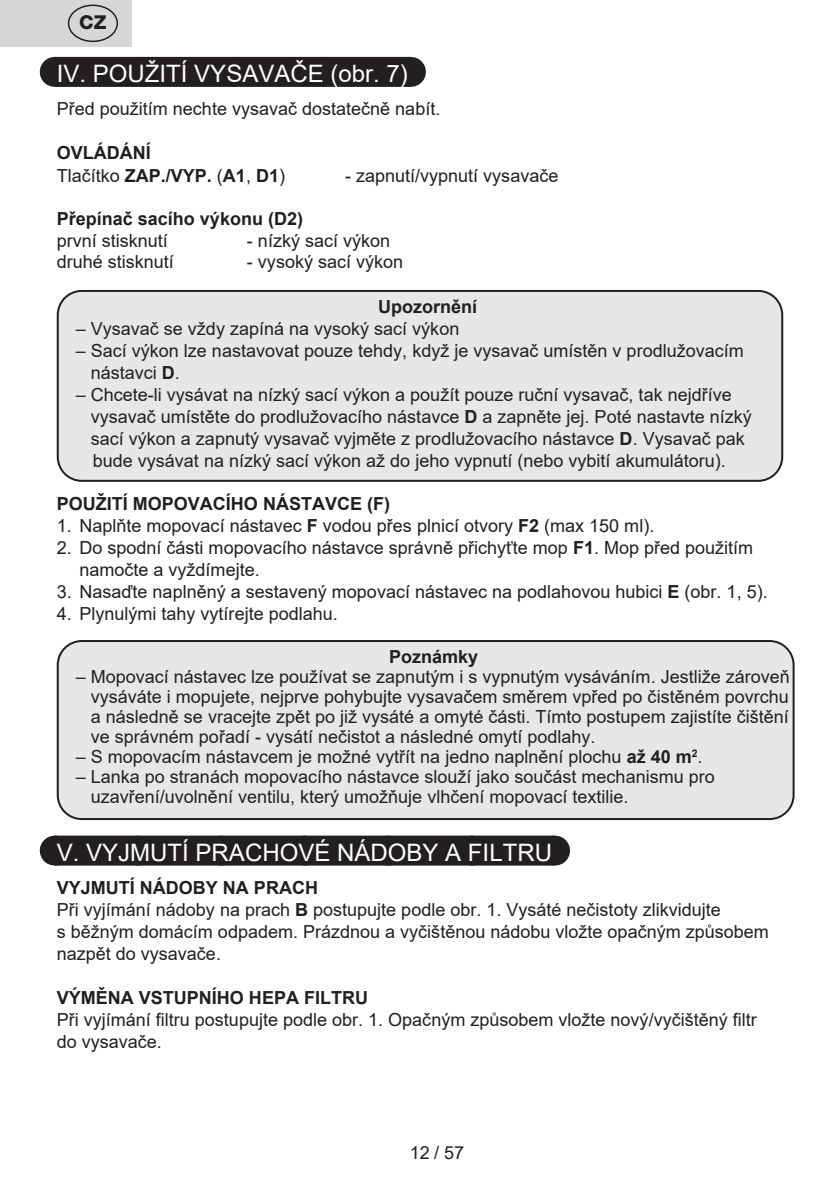
<style>
.page{position:relative;width:840px;height:1191px;background:#fff}
.page>*{position:absolute;margin:0;border:0;box-sizing:border-box;transform-origin:0 0}
.Grafický_nadpis_ETA{font:24px "Arial";color:#fff}
.t1{font:800 19.2px "Helvetica Neue OT";color:#231f20}
.Normální{font:18px/22px "Arial";color:#231f20}
.Normální-2{font:700 18px "Arial";color:#231f20}
.s1{font-weight:400}
.s2{font-weight:700}
</style>
<div class="page">
<div style="left:55px;top:57px;width:354px;height:30px;background:#231f20"></div>
<svg style="left:147px;top:86px;width:218px;height:1px"></svg>
<hr style="left:409px;top:57px;width:1px;height:30px;background:#231f20">
<div style="left:55px;top:835px;width:498px;height:30px;background:#231f20"></div>
<svg style="left:138px;top:835px;width:374px;height:1px"></svg>
<hr style="left:553px;top:835px;width:1px;height:30px;background:#231f20">
<div style="left:58px;top:291px;width:723px;height:190px;background:#e6e7e9;border-radius:24px"></div>
<div style="left:57px;top:290px;width:725px;height:192px;border:2px solid #231f20;border-radius:24px"></div>
<div style="left:58px;top:641px;width:735px;height:178px;background:#e6e7e9;border-radius:24px"></div>
<div style="left:57px;top:640px;width:737px;height:180px;border:2px solid #231f20;border-radius:24px"></div>
<div style="left:0;top:0;width:131px;height:47px;background:#d5d6d8"></div>
<div style="left:68px;top:5px;width:50px;height:37px;border:1px solid #231f20;border-radius:50%"></div>
<p class="t1" style="left:79px;top:11px;width:29px">CZ</p>
<p class="Grafický_nadpis_ETA" style="left:57px;top:57px;width:352px">IV. POUŽITÍ VYSAVAČE (obr. 7)</p>
<p class="Normální" style="left:57px;top:98px;width:385px">Před použitím nechte vysavač dostatečně nabít.</p>
<p class="Normální-2" style="left:57px;top:140px;width:95px">OVLÁDÁNÍ</p>
<p class="Normální-2" style="left:57px;top:162px;width:230px"><span class="s1">Tlačítko</span> ZAP./VYP. <span class="s1">(</span>A1<span class="s1">,</span> D1<span class="s1">)</span></p>
<p class="Normální" style="left:345px;top:164px;width:215px">- zapnutí/vypnutí vysavače</p>
<p class="Normální-2" style="left:57px;top:206px;width:248px">Přepínač sacího výkonu (D2)</p>
<p class="Normální" style="left:57px;top:229px;width:113px">první stisknutí</p>
<p class="Normální" style="left:247px;top:229px;width:145px">- nízký sací výkon</p>
<p class="Normální" style="left:57px;top:251px;width:119px">druhé stisknutí</p>
<p class="Normální" style="left:247px;top:251px;width:158px">- vysoký sací výkon</p>
<p class="Normální-2" style="left:378px;top:294px;width:101px">Upozornění</p>
<p class="Normální" style="left:76px;top:318px;width:385px">– Vysavač se vždy zapíná na vysoký sací výkon</p>
<p class="Normální" style="left:91px;top:340px;width:654px;text-indent:-15px">– Sací výkon lze nastavovat pouze tehdy, když je vysavač umístěn v prodlužovacím nástavci <span class="s2">D</span>.</p>
<p class="Normální" style="left:91px;top:384px;width:662px;text-indent:-15px">– Chcete-li vysávat na nízký sací výkon a použít pouze ruční vysavač, tak nejdříve vysavač umístěte do prodlužovacího nástavce <span class="s2">D</span> a zapněte jej. Poté nastavte nízký sací výkon a zapnutý vysavač vyjměte z prodlužovacího nástavce <span class="s2">D</span>. Vysavač pak bude vysávat na nízký sací výkon až do jeho vypnutí (nebo vybití akumulátoru).</p>
<p class="Normální-2" style="left:57px;top:491px;width:335px">POUŽITÍ MOPOVACÍHO NÁSTAVCE (F)</p>
<p class="Normální" style="left:57px;top:514px;width:598px">1. Naplňte mopovací nástavec <span class="s2">F</span> vodou přes plnicí otvory <span class="s2">F2</span> (max 150 ml).</p>
<p class="Normální" style="left:79px;top:536px;width:675px;text-indent:-23px">2. Do spodní části mopovacího nástavce správně přichyťte mop <span class="s2">F1</span>. Mop před použitím namočte a vyždímejte.</p>
<p class="Normální" style="left:57px;top:580px;width:712px">3. Nasaďte naplněný a sestavený mopovací nástavec na podlahovou hubici <span class="s2">E</span> (obr. 1, 5).</p>
<p class="Normální" style="left:57px;top:602px;width:282px">4. Plynulými tahy vytírejte podlahu.</p>
<p class="Normální-2" style="left:389px;top:644px;width:91px">Poznámky</p>
<p class="Normální" style="left:91px;top:666px;width:700px;line-height:20px;text-align:justify;text-indent:-15px">– Mopovací nástavec lze používat se zapnutým i s vypnutým vysáváním. Jestliže zároveň vysáváte i mopujete, nejprve pohybujte vysavačem směrem vpřed po čistěném povrchu a následně se vracejte zpět po již vysáté a omyté části. Tímto postupem zajistíte čištění ve správném pořadí - vysátí nečistot a následné omytí podlahy.</p>
<p class="Normální" style="left:76px;top:745px;width:628px">– S mopovacím nástavcem je možné vytřít na jedno naplnění plochu <span class="s2">až 40 m</span><sup>2</sup>.</p>
<p class="Normální" style="left:91px;top:766px;width:625px;line-height:20px;text-indent:-15px">– Lanka po stranách mopovacího nástavce slouží jako součást mechanismu pro uzavření/uvolnění ventilu, který umožňuje vlhčení mopovací textilie.</p>
<p class="Grafický_nadpis_ETA" style="left:57px;top:836px;width:496px">V. VYJMUTÍ PRACHOVÉ NÁDOBY A FILTRU</p>
<p class="Normální-2" style="left:57px;top:875px;width:263px">VYJMUTÍ NÁDOBY NA PRACH</p>
<p class="Normální" style="left:57px;top:898px;width:713px">Při vyjímání nádoby na prach <span class="s2">B</span> postupujte podle obr. 1. Vysáté nečistoty zlikvidujte<br>s běžným domácím odpadem. Prázdnou a vyčištěnou nádobu vložte opačným způsobem nazpět do vysavače.</p>
<p class="Normální-2" style="left:57px;top:985px;width:313px">VÝMĚNA VSTUPNÍHO HEPA FILTRU</p>
<p class="Normální" style="left:57px;top:1008px;width:701px">Při vyjímání filtru postupujte podle obr. 1. Opačným způsobem vložte nový/vyčištěný filtr do vysavače.</p>
<p class="Normální" style="left:410px;top:1141px;width:56px">12 / 57</p>
</div>
